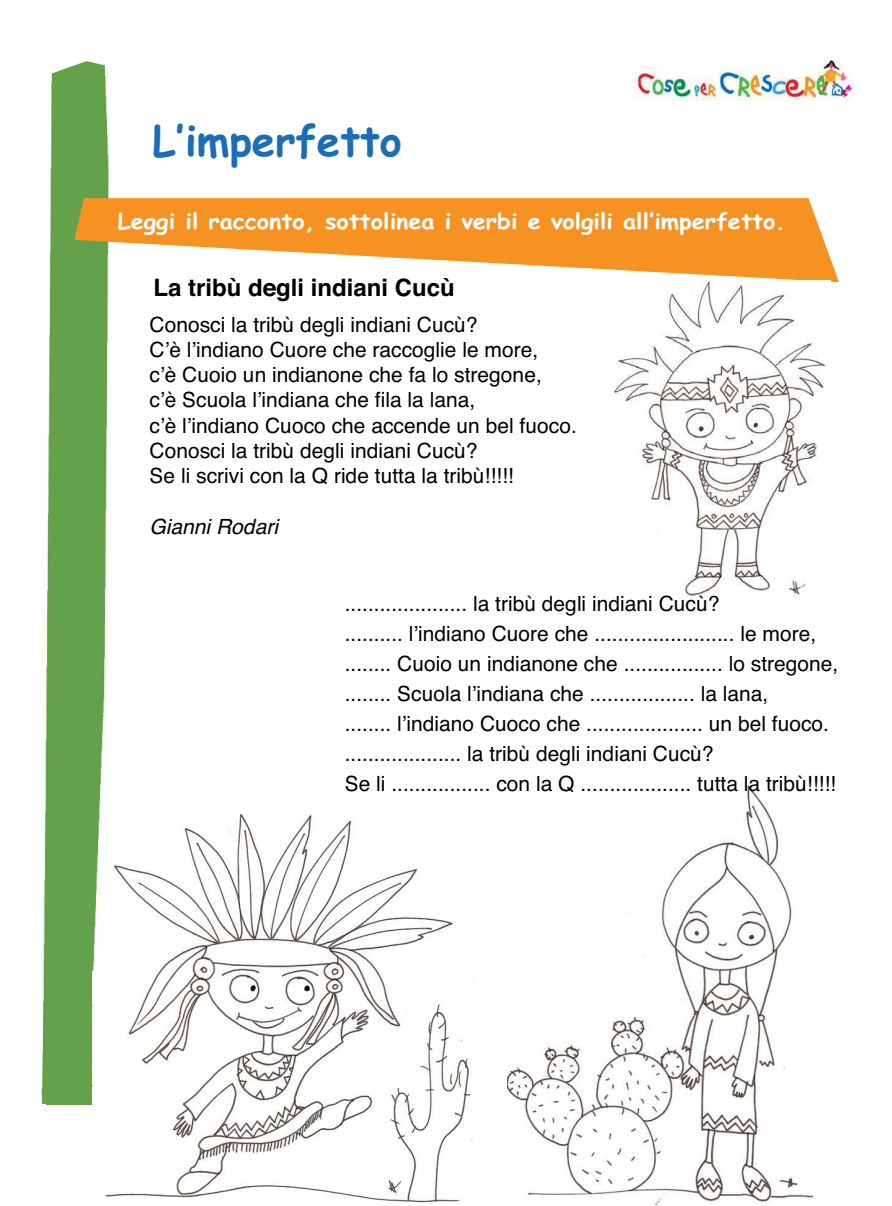
<style>
.page{position:relative;width:892px;height:1206px;background:#fff}
.page>*{position:absolute;margin:0;border:0;box-sizing:border-box;transform-origin:0 0}
.t1{font:700 42px "Comic Sans MS";color:#1a6db6}
.t2{font:700 24px "Helvetica";color:#000}
.t3{font:700 21.75px "Comic Sans MS";color:#fff;scale:1.08 1}
.t4{font:21px/25.2px "Helvetica";color:#000}
.t5{font:italic 21px "Helvetica";color:#000}
</style>
<div class="page">
<img style="left:41px;top:62px;width:68px;height:1036px">
<div style="left:46px;top:759px;width:46px;height:346px;background:#63a14a"></div>
<div style="left:43px;top:1091px;width:15px;height:12px;background:#63a14a"></div>
<img style="left:633px;top:60px;width:220px;height:41px">
<svg style="left:74px;top:198px;width:765px;height:84px;fill:#f69222"></svg>
<img style="left:507px;top:785px;width:305px;height:419px">
<img style="left:609px;top:280px;width:221px;height:317px">
<img style="left:106px;top:807px;width:369px;height:396px">
<h1 class="t1" style="left:152px;top:122px;width:251px">L‛imperfetto</h1>
<p class="t3" style="left:118px;top:211px;width:620px">Leggi il racconto, sottolinea i verbi e volgili all‛imperfetto.</p>
<p class="t2" style="left:153px;top:278px;width:303px">La tribù degli indiani Cucù</p>
<p class="t4" style="left:150px;top:314px;width:429px">Conosci la tribù degli indiani Cucù?<br>C’è l’indiano Cuore che raccoglie le more,<br>c’è Cuoio un indianone che fa lo stregone,<br>c’è Scuola l’indiana che fila la lana,<br>c’è l’indiano Cuoco che accende un bel fuoco.<br>Conosci la tribù degli indiani Cucù?<br>Se li scrivi con la Q ride tutta la tribù!!!!!</p>
<p class="t5" style="left:150px;top:514px;width:130px">Gianni Rodari</p>
<p class="t4" style="left:345px;top:590px;width:495px;line-height:30px">..................... la tribù degli indiani Cucù?<br>.......... l’indiano Cuore che ........................ le more, ........ Cuoio un indianone che ................. lo stregone, ........ Scuola l’indiana che .................. la lana,<br>........ l’indiano Cuoco che .................... un bel fuoco. .................... la tribù degli indiani Cucù?<br>Se li ................. con la Q ................... tutta la tribù!!!!!</p>
</div>
